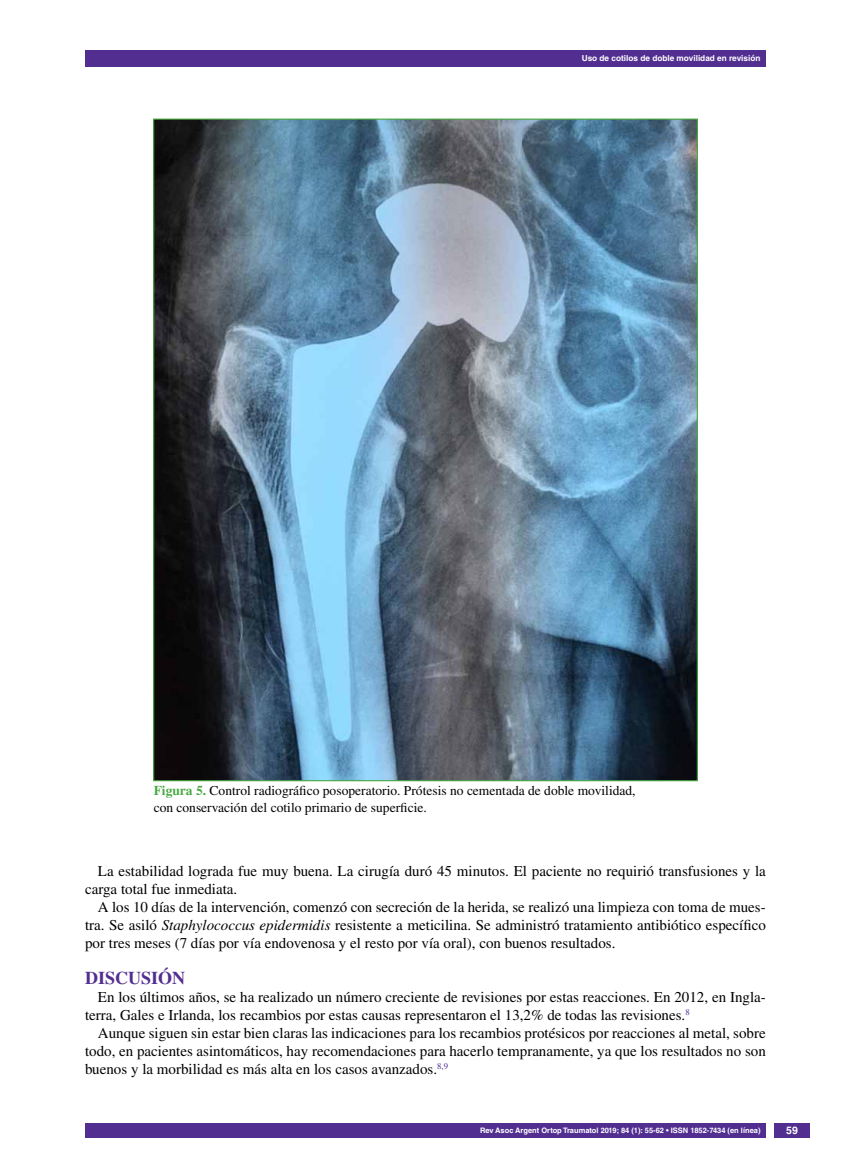
<style>
.page{position:relative;width:851px;height:1170px;background:#fff}
.page>*{position:absolute;margin:0;border:0;box-sizing:border-box;transform-origin:0 0}
.t1{font:700 18px "Times LT Std";color:#522e91}
.t2{font:15px/18px "Times LT Std";color:#000}
.t3{font:13.5px/16.2px "Times LT Std";color:#000}
.t4{font:700 10.5px "Helvetica LT Std";color:#fff}
.t5{font:700 8.25px "Helvetica LT Std";color:#fff}
.t6{font:700 7.5px "Helvetica LT Std";color:#fff}
.s1{font-weight:700;color:#49a942}
.s2{font-style:italic}
</style>
<div class="page">
<div style="left:85px;top:50px;width:680px;height:17px;background:#522e91"></div>
<div style="left:85px;top:1123px;width:680px;height:14px;background:#522e91"></div>
<div style="left:774px;top:1123px;width:35px;height:14px;background:#522e91"></div>
<img style="left:155px;top:120px;width:540px;height:659px">
<p class="t5" style="left:581px;top:53px;width:180px">Uso de cotilos de doble movilidad en revisión</p>
<p class="t3" style="left:154px;top:782px;width:483px"><span class="s1">FIGURA 5.</span> Control radiográfico posoperatorio. Prótesis no cementada de doble movilidad, con conservación del cotilo primario de superficie.</p>
<p class="t2" style="left:85px;top:861px;width:682px;text-indent:13px">La estabilidad lograda fue muy buena. La cirugía duró 45 minutos. El paciente no requirió transfusiones y la carga total fue inmediata.</p>
<p class="t2" style="left:85px;top:897px;width:682px;text-align:justify;text-indent:13px">A los 10 días de la intervención, comenzó con secreción de la herida, se realizó una limpieza con toma de mues&shy;tra. Se asiló <span class="s2">Staphylococcus epidermidis</span> resistente a meticilina. Se administró tratamiento antibiótico específico por tres meses (7 días por vía endovenosa y el resto por vía oral), con buenos resultados.</p>
<p class="t1" style="left:85px;top:967px;width:102px">DISCUSIÓN</p>
<p class="t2" style="left:85px;top:987px;width:682px;text-indent:13px">En los últimos años, se ha realizado un número creciente de revisiones por estas reacciones. En 2012, en Ingla&shy;terra, Gales e Irlanda, los recambios por estas causas representaron el 13,2% de todas las revisiones.<sup>8</sup></p>
<p class="t2" style="left:85px;top:1023px;width:682px;text-align:justify;text-indent:13px">Aunque siguen sin estar bien claras las indicaciones para los recambios protésicos por reacciones al metal, sobre todo, en pacientes asintomáticos, hay recomendaciones para hacerlo tempranamente, ya que los resultados no son buenos y la morbilidad es más alta en los casos avanzados.<sup>8,9</sup></p>
<p class="t6" style="left:480px;top:1125px;width:282px">Rev Asoc Argent Ortop Traumatol 2019; 84 (1): 55-62 • ISSN 1852-7434 (en línea)</p>
<p class="t4" style="left:786px;top:1124px;width:13px">59</p>
</div>
